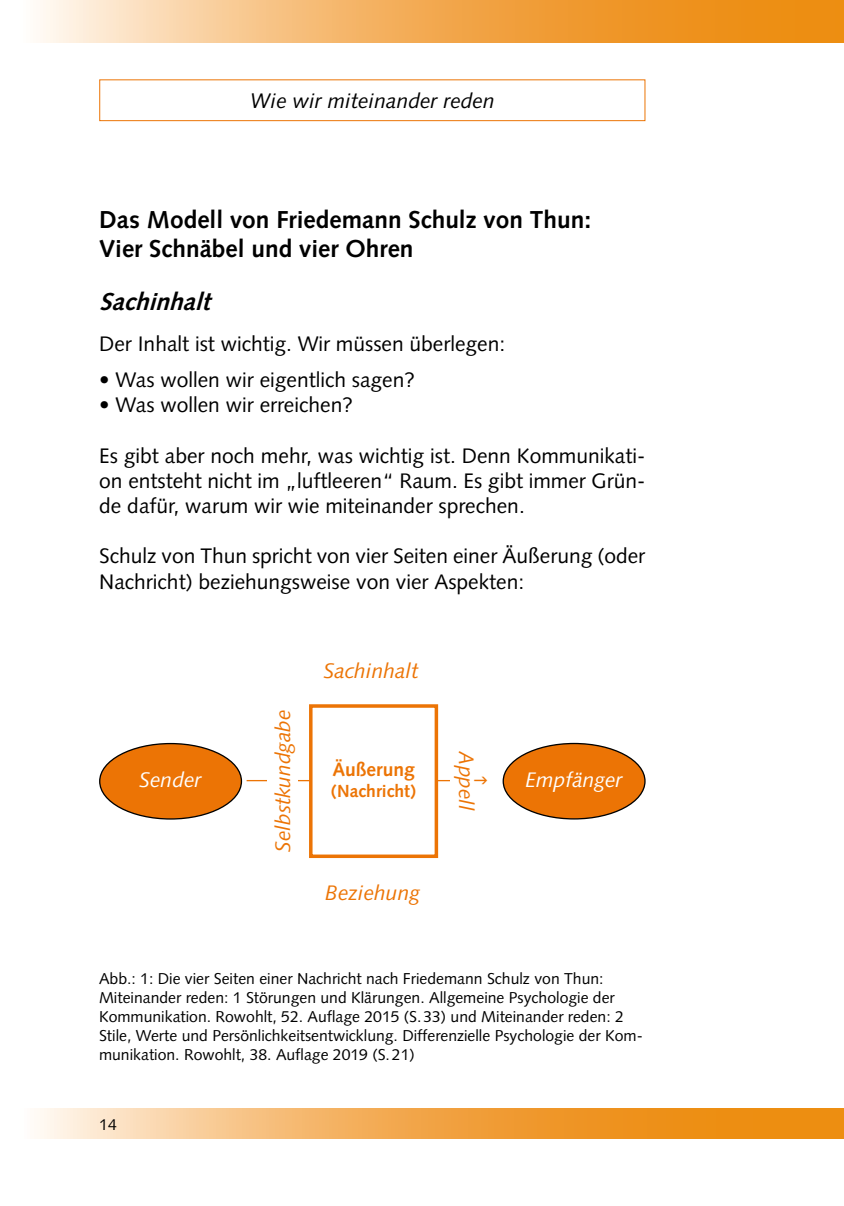
<style>
.page{position:relative;width:844px;height:1206px;background:#fff}
.page>*{position:absolute;margin:0;border:0;box-sizing:border-box;transform-origin:0 0}
.t1{font:700 24.5px/29.4px "Syntax LT";color:#000}
.t2{font:italic 700 24.5px "Syntax LT";color:#000}
.t3{font:21px/25.2px "Syntax LT";color:#000;text-align:justify}
.t4{font:italic 21px "Syntax LT";color:#ec7405}
.t5{font:italic 21px "Syntax LT";color:#000}
.t6{font:italic 21px "Syntax LT";color:#fff}
.t7{font:700 19.25px "Syntax LT";color:#ec7405}
.t8{font:700 17.5px "Syntax LT";color:#ec7405}
.t9{font:15.75px/18.9px "Syntax LT";color:#000}
</style>
<div class="page">
<svg style="left:37px;top:1108px;width:806px;height:30px;background:#f2ad57"></svg>
<div style="left:99px;top:79px;width:546px;height:42px;border:1px solid #ec7405"></div>
<hr style="left:843px;top:1108px;width:1px;height:30px;background:#ed8e11">
<svg style="left:40px;top:0;width:803px;height:42px;background:#f3b15f"></svg>
<hr style="left:246px;top:780px;width:238px;height:1px;background:#ec7405">
<div style="left:311px;top:706px;width:125px;height:150px;background:#fff"></div>
<div style="left:309px;top:704px;width:129px;height:154px;border:4px solid #ec7405"></div>
<div style="left:100px;top:743px;width:141px;height:76px;background:#ec7405;border-radius:50%"></div>
<div style="left:503px;top:743px;width:141px;height:76px;background:#ec7405;border-radius:50%"></div>
<div style="left:450px;top:716px;width:34px;height:129px;background:#fff"></div>
<div style="left:267px;top:704px;width:30px;height:153px;background:#fff"></div>
<p class="t5" style="left:250px;top:89px;width:246px">Wie wir miteinander reden</p>
<p class="t1" style="left:99px;top:205px;width:493px">Das Modell von Friedemann Schulz von Thun:<br>Vier Schnäbel und vier Ohren</p>
<p class="t2" style="left:99px;top:287px;width:119px">Sachinhalt</p>
<p class="t3" style="left:99px;top:331px;width:407px">Der Inhalt ist wichtig. Wir müssen überlegen:</p>
<p class="t3" style="left:99px;top:367px;width:317px">• Was wollen wir eigentlich sagen?</p>
<p class="t3" style="left:99px;top:392px;width:255px">• Was wollen wir erreichen?</p>
<p class="t3" style="left:99px;top:443px;width:547px">Es gibt aber noch mehr, was wichtig ist. Denn Kommunikati&shy;on entsteht nicht im „luftleeren“ Raum. Es gibt immer Grün&shy;de dafür, warum wir wie miteinander sprechen.</p>
<p class="t3" style="left:99px;top:543px;width:547px">Schulz von Thun spricht von vier Seiten einer Äußerung (oder<br>Nachricht) beziehungsweise von vier Aspekten:</p>
<p class="t4" style="left:324px;top:658px;width:96px">Sachinhalt</p>
<p class="t4" style="left:270px;top:851px;width:144px;rotate:-90deg">Selbstkundgabe</p>
<p class="t4" style="left:478px;top:751px;width:61px;rotate:90deg">Appell</p>
<p class="t7" style="left:332px;top:758px;width:84px">Äußerung</p>
<p class="t8" style="left:331px;top:780px;width:86px">(Nachricht)</p>
<p class="t6" style="left:140px;top:767px;width:63px">Sender</p>
<p class="t6" style="left:525px;top:767px;width:98px">Empfänger</p>
<p class="t4" style="left:325px;top:880px;width:96px">Beziehung</p>
<p class="t9" style="left:99px;top:969px;width:545px">Abb.: 1: Die vier Seiten einer Nachricht nach Friedemann Schulz von Thun:<br>Miteinander reden: 1 Störungen und Klärungen. Allgemeine Psychologie der Kommunikation. Rowohlt, 52. Auflage 2015 (S.33) und Miteinander reden: 2<br>Stile, Werte und Persönlichkeitsentwicklung. Differenzielle Psychologie der Kom&shy;munikation. Rowohlt, 38. Auflage 2019 (S.21)</p>
<p class="t9" style="left:99px;top:1114px;width:19px">14</p>
</div>
